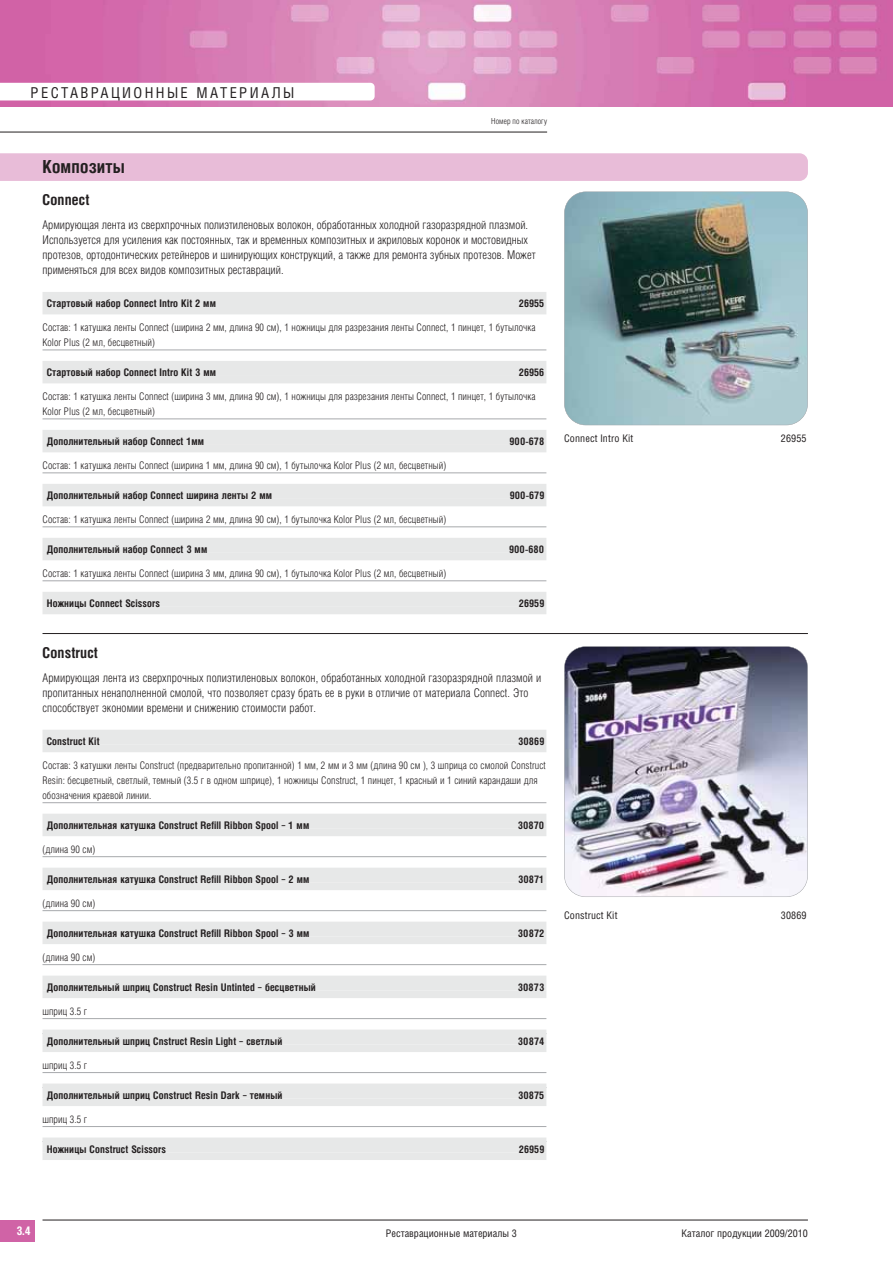
<style>
.page{position:relative;width:893px;height:1263px;background:#fff}
.page>*{position:absolute;margin:0;border:0;box-sizing:border-box;transform-origin:0 0}
.t1{font:700 18px "Helios Cond";letter-spacing:.01em;color:#231f20}
.t2{font:15px "Helios Cond";letter-spacing:.16em;color:#231f20}
.t3{font:700 15px "Helios Cond";letter-spacing:.01em;color:#231f20}
.t4{font:300 12px/15px "Helios Cond";color:#231f20}
.t5{font:700 12px "Helios Cond";color:#fff}
.t6{font:300 10.5px/15px "Helios Cond";letter-spacing:.01em;color:#231f20}
.t7{font:700 10.5px "Helios Cond";letter-spacing:.01em;color:#231f20}
.t8{font:10.5px "Helios Cond";color:#231f20}
.t9{font:300 8.25px "Helios Cond";letter-spacing:.01em;color:#231f20}
</style>
<div class="page">
<hr style="left:42px;top:1220px;width:765px;height:1px;background:#231f20">
<div style="left:0;top:1220px;width:34px;height:21px;background:#d063a6"></div>
<hr style="left:0;top:132px;width:547px;height:1px;background:#231f20">
<img style="left:0;top:0;width:892px;height:107px">
<svg style="left:0;top:83px;width:374px;height:17px"></svg>
<img style="left:564px;top:192px;width:243px;height:233px;border-radius:21px">
<div style="left:564px;top:192px;width:243px;height:233px;border:1px solid #a7a9ac;border-radius:22px"></div>
<hr style="left:42px;top:633px;width:765px;height:1px;background:#231f20">
<img style="left:564px;top:646px;width:243px;height:251px;border-radius:21px">
<div style="left:564px;top:646px;width:243px;height:251px;border:1px solid #a7a9ac;border-radius:22px"></div>
<div style="left:0;top:153px;width:807px;height:28px;background:#e8bcd8"></div>
<div style="left:42px;top:292px;width:504px;height:15px;background:#e7e8e8"></div>
<div style="left:42px;top:307px;width:504px;height:7px;background:#e7e8e8"></div>
<hr style="left:42px;top:350px;width:504px;height:1px;background:#a7a9ac">
<div style="left:42px;top:361px;width:504px;height:15px;background:#e7e8e8"></div>
<div style="left:42px;top:376px;width:504px;height:7px;background:#e7e8e8"></div>
<hr style="left:42px;top:419px;width:504px;height:1px;background:#a7a9ac">
<div style="left:42px;top:430px;width:504px;height:15px;background:#e7e8e8"></div>
<div style="left:42px;top:445px;width:504px;height:7px;background:#e7e8e8"></div>
<hr style="left:42px;top:473px;width:504px;height:1px;background:#a7a9ac">
<div style="left:42px;top:484px;width:504px;height:15px;background:#e7e8e8"></div>
<div style="left:42px;top:499px;width:504px;height:7px;background:#e7e8e8"></div>
<hr style="left:42px;top:527px;width:504px;height:1px;background:#a7a9ac">
<div style="left:42px;top:538px;width:504px;height:15px;background:#e7e8e8"></div>
<div style="left:42px;top:553px;width:504px;height:7px;background:#e7e8e8"></div>
<hr style="left:42px;top:581px;width:504px;height:1px;background:#a7a9ac">
<div style="left:42px;top:592px;width:504px;height:15px;background:#e7e8e8"></div>
<div style="left:42px;top:607px;width:504px;height:7px;background:#e7e8e8"></div>
<div style="left:42px;top:730px;width:504px;height:15px;background:#e7e8e8"></div>
<div style="left:42px;top:745px;width:504px;height:7px;background:#e7e8e8"></div>
<hr style="left:42px;top:802px;width:504px;height:1px;background:#a7a9ac">
<div style="left:42px;top:814px;width:504px;height:15px;background:#e7e8e8"></div>
<div style="left:42px;top:829px;width:504px;height:7px;background:#e7e8e8"></div>
<hr style="left:42px;top:856px;width:504px;height:1px;background:#a7a9ac">
<div style="left:42px;top:868px;width:504px;height:15px;background:#e7e8e8"></div>
<div style="left:42px;top:883px;width:504px;height:7px;background:#e7e8e8"></div>
<hr style="left:42px;top:910px;width:504px;height:1px;background:#a7a9ac">
<div style="left:42px;top:922px;width:504px;height:15px;background:#e7e8e8"></div>
<div style="left:42px;top:937px;width:504px;height:7px;background:#e7e8e8"></div>
<hr style="left:42px;top:964px;width:504px;height:1px;background:#a7a9ac">
<div style="left:42px;top:976px;width:504px;height:15px;background:#e7e8e8"></div>
<div style="left:42px;top:991px;width:504px;height:7px;background:#e7e8e8"></div>
<hr style="left:42px;top:1018px;width:504px;height:1px;background:#a7a9ac">
<div style="left:42px;top:1030px;width:504px;height:15px;background:#e7e8e8"></div>
<div style="left:42px;top:1045px;width:504px;height:7px;background:#e7e8e8"></div>
<hr style="left:42px;top:1072px;width:504px;height:1px;background:#a7a9ac">
<div style="left:42px;top:1084px;width:504px;height:15px;background:#e7e8e8"></div>
<div style="left:42px;top:1099px;width:504px;height:7px;background:#e7e8e8"></div>
<hr style="left:42px;top:1126px;width:504px;height:1px;background:#a7a9ac">
<div style="left:42px;top:1138px;width:504px;height:15px;background:#e7e8e8"></div>
<div style="left:42px;top:1153px;width:504px;height:7px;background:#e7e8e8"></div>
<h2 class="t2" style="left:30px;top:87px;width:265px">РЕСТАВРАЦИОННЫЕ МАТЕРИАЛЫ</h2>
<h1 class="t1" style="left:42px;top:160px;width:84px">Композиты</h1>
<p class="t9" style="left:491px;top:118px;width:57px">Номер по каталогу</p>
<h2 class="t3" style="left:42px;top:194px;width:48px">Connect</h2>
<p class="t4" style="left:42px;top:219px;width:494px">Армирующая лента из сверхпрочных полиэтиленовых волокон, обработанных холодной газоразрядной плазмой.<br>Используется для усиления как постоянных, так и временных композитных и акриловых коронок и мостовидных протезов, ортодонтических ретейнеров и шинирующих конструкций, а также для ремонта зубных протезов. Может применяться для всех видов композитных реставраций.</p>
<p class="t7" style="left:47px;top:299px;width:171px">Стартовый набор Connect Intro Kit 2 мм</p>
<p class="t7" style="left:519px;top:299px;width:27px">26955</p>
<p class="t6" style="left:42px;top:321px;width:494px">Состав: 1 катушка ленты Connect (ширина 2 мм, длина 90 см), 1 ножницы для разрезания ленты Connect, 1 пинцет, 1 бутылочка<br>Kolor Plus (2 мл, бесцветный)</p>
<p class="t7" style="left:47px;top:368px;width:171px">Стартовый набор Connect Intro Kit 3 мм</p>
<p class="t7" style="left:519px;top:368px;width:27px">26956</p>
<p class="t6" style="left:42px;top:390px;width:494px">Состав: 1 катушка ленты Connect (ширина 3 мм, длина 90 см), 1 ножницы для разрезания ленты Connect, 1 пинцет, 1 бутылочка<br>Kolor Plus (2 мл, бесцветный)</p>
<p class="t7" style="left:47px;top:437px;width:159px">Дополнительный набор Connect 1мм</p>
<p class="t7" style="left:509px;top:437px;width:36px">900-678</p>
<p class="t6" style="left:42px;top:459px;width:405px">Состав: 1 катушка ленты Connect (ширина 1 мм, длина 90 см), 1 бутылочка Kolor Plus (2 мл, бесцветный)</p>
<p class="t7" style="left:47px;top:491px;width:227px">Дополнительный набор Connect ширина ленты 2 мм</p>
<p class="t7" style="left:510px;top:491px;width:36px">900-679</p>
<p class="t6" style="left:42px;top:513px;width:405px">Состав: 1 катушка ленты Connect (ширина 2 мм, длина 90 см), 1 бутылочка Kolor Plus (2 мл, бесцветный)</p>
<p class="t7" style="left:47px;top:545px;width:162px">Дополнительный набор Connect 3 мм</p>
<p class="t7" style="left:509px;top:545px;width:37px">900-680</p>
<p class="t6" style="left:42px;top:567px;width:405px">Состав: 1 катушка ленты Connect (ширина 3 мм, длина 90 см), 1 бутылочка Kolor Plus (2 мл, бесцветный)</p>
<p class="t7" style="left:47px;top:599px;width:115px">Ножницы Connect Scissors</p>
<p class="t7" style="left:519px;top:599px;width:27px">26959</p>
<h2 class="t3" style="left:42px;top:647px;width:57px">Construct</h2>
<p class="t4" style="left:42px;top:671px;width:500px">Армирующая лента из сверхпрочных полиэтиленовых волокон, обработанных холодной газоразрядной плазмой и пропитанных ненаполненной смолой, что позволяет сразу брать ее в руки в отличие от материала Connect. Это способствует экономии времени и снижению стоимости работ.</p>
<p class="t7" style="left:47px;top:737px;width:54px">Construct Kit</p>
<p class="t7" style="left:518px;top:737px;width:28px">30869</p>
<p class="t6" style="left:42px;top:759px;width:504px">Состав: 3 катушки ленты Construct (предварительно пропитанной) 1 мм, 2 мм и 3 мм (длина 90 см ), 3 шприца со смолой Construct<br>Resin: бесцветный, светлый, темный (3.5 г в одном шприце), 1 ножницы Construct, 1 пинцет, 1 красный и 1 синий карандаши для обозначения краевой линии.</p>
<p class="t7" style="left:47px;top:821px;width:264px">Дополнительная катушка Construct Refill Ribbon Spool – 1 мм</p>
<p class="t7" style="left:517px;top:821px;width:28px">30870</p>
<p class="t6" style="left:42px;top:843px;width:54px">(длина 90 см)</p>
<p class="t7" style="left:47px;top:875px;width:264px">Дополнительная катушка Construct Refill Ribbon Spool – 2 мм</p>
<p class="t7" style="left:518px;top:875px;width:28px">30871</p>
<p class="t6" style="left:42px;top:897px;width:54px">(длина 90 см)</p>
<p class="t7" style="left:47px;top:929px;width:264px">Дополнительная катушка Construct Refill Ribbon Spool – 3 мм</p>
<p class="t7" style="left:518px;top:929px;width:28px">30872</p>
<p class="t6" style="left:42px;top:951px;width:54px">(длина 90 см)</p>
<p class="t7" style="left:47px;top:983px;width:270px">Дополнительный шприц Construct Resin Untinted – бесцветный</p>
<p class="t7" style="left:518px;top:983px;width:28px">30873</p>
<p class="t6" style="left:42px;top:1004px;width:46px">шприц 3.5 г</p>
<p class="t7" style="left:47px;top:1037px;width:237px">Дополнительный шприц Cnstruct Resin Light – светлый</p>
<p class="t7" style="left:518px;top:1037px;width:28px">30874</p>
<p class="t6" style="left:42px;top:1058px;width:46px">шприц 3.5 г</p>
<p class="t7" style="left:47px;top:1091px;width:237px">Дополнительный шприц Construct Resin Dark – темный</p>
<p class="t7" style="left:518px;top:1091px;width:28px">30875</p>
<p class="t6" style="left:42px;top:1112px;width:46px">шприц 3.5 г</p>
<p class="t7" style="left:47px;top:1145px;width:121px">Ножницы Construct Scissors</p>
<p class="t7" style="left:519px;top:1145px;width:27px">26959</p>
<p class="t8" style="left:564px;top:434px;width:71px">Connect Intro Kit</p>
<p class="t8" style="left:780px;top:434px;width:27px">26955</p>
<p class="t8" style="left:564px;top:911px;width:55px">Construct Kit</p>
<p class="t8" style="left:780px;top:911px;width:27px">30869</p>
<p class="t5" style="left:16px;top:1226px;width:16px">3.4</p>
<p class="t8" style="left:386px;top:1229px;width:133px">Реставрационные материалы 3</p>
<p class="t8" style="left:681px;top:1229px;width:128px">Каталог продукции 2009/2010</p>
</div>
